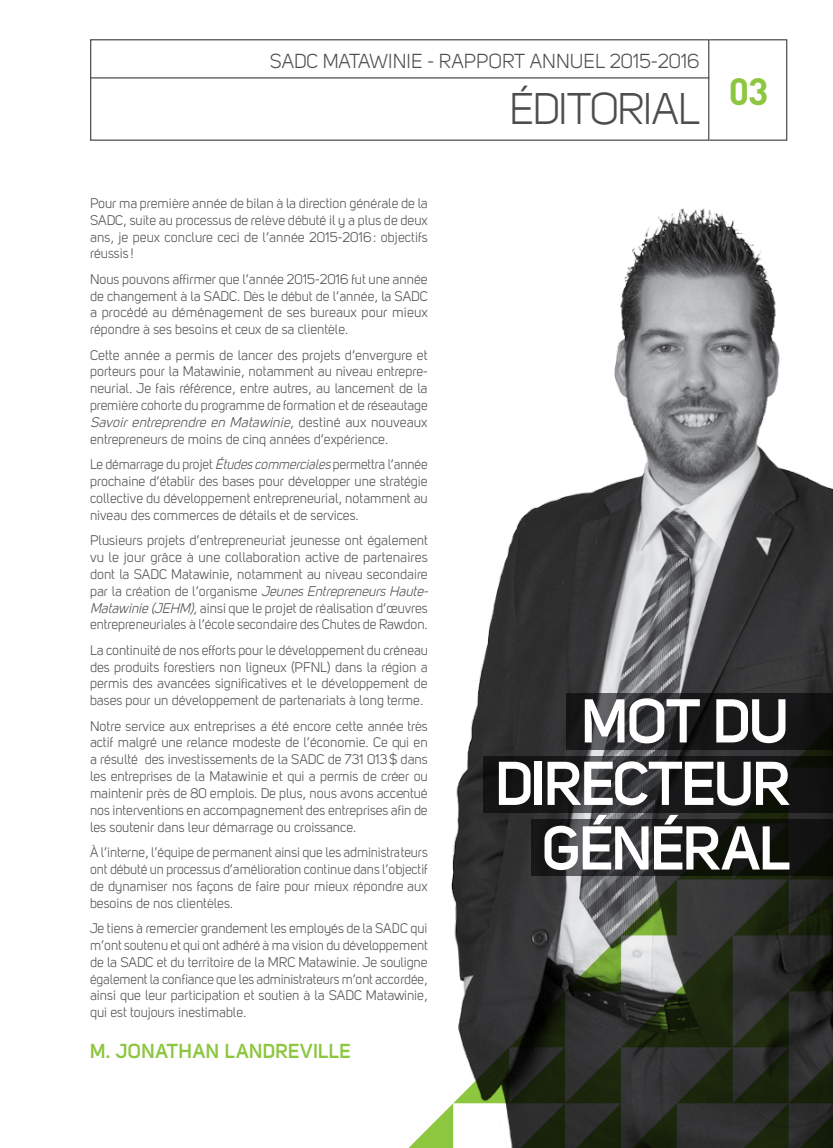
<style>
.page{position:relative;width:833px;height:1148px;background:#fff}
.page>*{position:absolute;margin:0;border:0;box-sizing:border-box;transform-origin:0 0}
.t1{font:700 61px "Uni Sans Semi";letter-spacing:-.035em;color:#fff}
.t2{font:43.75px "Uni Sans Book";letter-spacing:-.04em;color:#4d4d4f}
.t3{font:700 37.5px "DIN";color:#8dc63f}
.t4{font:20px "Uni Sans Book";color:#4d4d4f}
.t5{font:700 20px "Uni Sans Semi";letter-spacing:.015em;color:#8dc63f}
.t6{font:13.75px/16.9px "Uni Sans Book";color:#4d4d4f;text-align:justify}
.s1{font-style:italic}
</style>
<div class="page">
<img style="left:475px;top:208px;width:357px;height:503px">
<div style="left:90px;top:39px;width:619px;height:102px;background:#fff;border:1px solid #4d4d4f"></div>
<div style="left:708px;top:39px;width:79px;height:102px;border:1px solid #4d4d4f"></div>
<hr style="left:90px;top:77px;width:619px;height:1px;background:#4d4d4f">
<svg style="left:408px;top:711px;width:424px;height:437px"></svg>
<svg style="left:566px;top:693px;width:266px;height:57px;background:#202122"></svg>
<svg style="left:483px;top:756px;width:349px;height:56px;background:#1c1d1d"></svg>
<svg style="left:531px;top:819px;width:301px;height:57px;background:#1d1f1e"></svg>
<h3 class="t4" style="left:270px;top:50px;width:431px">SADC MATAWINIE - RAPPORT ANNUEL 2015-2016</h3>
<h2 class="t2" style="left:509px;top:83px;width:192px">Éditorial</h2>
<h3 class="t3" style="left:728px;top:67px;width:41px">03</h3>
<p class="t6" style="left:90px;top:195px;width:339px">Pour ma première année de bilan à la direction générale de la SADC, suite au processus de relève débuté il y a plus de deux ans, je peux conclure ceci de l’année 2015-2016: objectifs réussis !</p>
<p class="t6" style="left:90px;top:270px;width:339px">Nous pouvons affirmer que l’année 2015-2016 fut une année de changement à la SADC. Dès le début de l’année, la SADC a procédé au déménagement de ses bureaux pour mieux répondre à ses besoins et ceux de sa clientèle.</p>
<p class="t6" style="left:90px;top:346px;width:339px">Cette année a permis de lancer des projets d’envergure et porteurs pour la Matawinie, notamment au niveau entrepre&shy;neurial. Je fais référence, entre autres, au lancement de la première cohorte du programme de formation et de réseautage <span class="s1">Savoir entreprendre en Matawinie</span>, d e s t i n é a u x n o u v e a u x entrepreneurs de moins de cinq années d’expérience.</p>
<p class="t6" style="left:90px;top:456px;width:339px">Le démarrage du projet <span class="s1">Étudescommerciales</span>permettra l’année prochaine d’établir des bases pour développer une stratégie collective du développement entrepreneurial, notamment au niveau des commerces de détails et de services.</p>
<p class="t6" style="left:90px;top:532px;width:343px;text-align:left">Plusieurs projets d’entrepreneuriat jeunesse ont également vu le jour grâce à une collaboration active de partenaires dont la SADC Matawinie, notamment au niveau secondaire par la création de l’organisme <span class="s1">JeunesEntrepreneursHaute-Matawinie(JEHM)</span>, ainsi que le projet de réalisation d’œuvres entrepreneuriales à l’école secondaire des Chutes de Rawdon.</p>
<p class="t6" style="left:90px;top:641px;width:339px">La continuité de nos efforts pour le développement du créneau des produits forestiers non ligneux (PFNL) dans la région a permis des avancées significatives et le développement de bases pour un développement de partenariats à long terme.</p>
<p class="t6" style="left:90px;top:717px;width:339px">N otre service aux entreprises a été encore cette année très actif malgré une relance modeste de l’économie. Ce qui en a résulté des investissements de la SADC de 731 013$ dans les entreprises de la Matawinie et qui a permis de créer ou maintenir près de 80 emplois. De plus, nous avons accentué nos interventions en accompagnement des entreprises afin de les soutenir dans leur démarrage ou croissance.</p>
<p class="t6" style="left:90px;top:843px;width:339px">À l’interne, l’équipe de permanent ainsi que les administrateurs ont débuté un processus d’amélioration continue dans l’objectif de dynamiser nos façons de faire pour mieux répondre aux besoins de nos clientèles.</p>
<p class="t6" style="left:90px;top:919px;width:339px">Je tiens à remercier grandement les employés de la SADC qui m’ont soutenu et qui ont adhéré à ma vision du développement de la SADC et du territoire de la MRC Matawinie. Je souligne également la confiance que les administrateurs m’ont accordée, ainsi que leur participation et soutien à la SADC Matawinie, qui est toujours inestimable.</p>
<h3 class="t5" style="left:90px;top:1038px;width:262px">M. JONATHAN LANDREVILLE</h3>
<h1 class="t1" style="left:581px;top:684px;width:211px">MOT DU</h1>
<h1 class="t1" style="left:495px;top:747px;width:278px">DIRECTEUR</h1>
<h1 class="t1" style="left:542px;top:811px;width:249px">GÉNÉRAL</h1>
</div>
